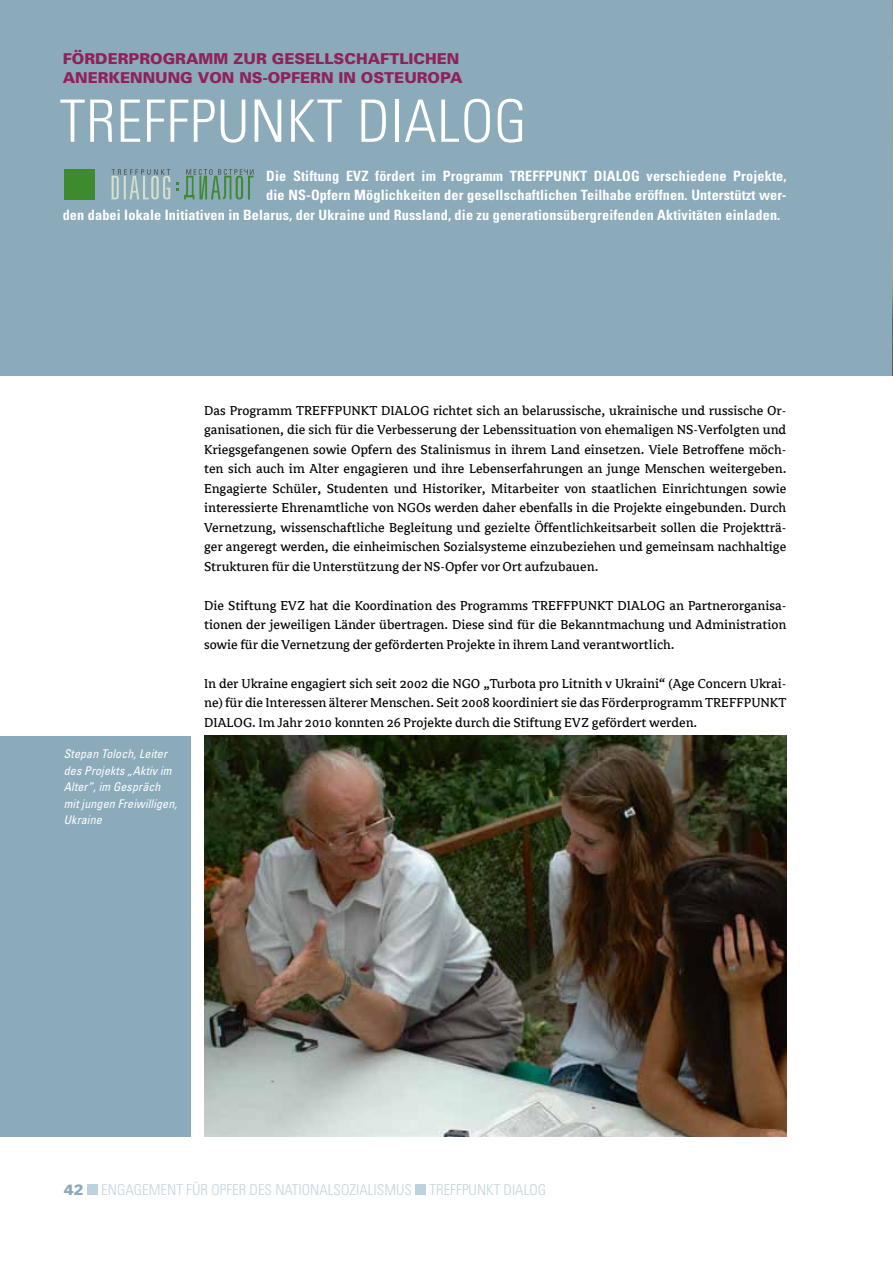
<style>
.page{position:relative;width:893px;height:1263px;background:#fff}
.page>*{position:absolute;margin:0;border:0;box-sizing:border-box;transform-origin:0 0}
.t1{font:300 condensed 58.5px "Univers";color:#fff}
.t2{font:900 15px/19.5px "Univers";color:#8f225b}
.t3{font:300 condensed 15px "Univers";color:#c3d4de}
.t4{font:14.25px/19.5px "Avance";color:#000;text-align:justify}
.t5{font:700 condensed 14.25px "Univers";letter-spacing:.01em;color:#fff}
.t6{font:italic condensed 12px/16.5px "Univers";letter-spacing:.01em;color:#fff}
.s1{font-weight:900;font-stretch:normal;color:#8baaba}
</style>
<div class="page">
<div style="left:0;top:0;width:893px;height:376px;background:#8baaba"></div>
<img style="left:892px;top:0;width:1px;height:376px">
<div style="left:87px;top:1184px;width:11px;height:11px;background:#bbd2e0"></div>
<div style="left:415px;top:1184px;width:11px;height:11px;background:#bbd2e0"></div>
<div style="left:0;top:736px;width:191px;height:400px;background:#8baaba"></div>
<img style="left:204px;top:736px;width:583px;height:400px">
<div style="left:64px;top:169px;width:31px;height:30px;background:#3e8a2f"></div>
<svg style="left:112px;top:169px;width:58px;height:30px"></svg>
<svg style="left:176px;top:169px;width:77px;height:30px"></svg>
<p class="t2" style="left:63px;top:48px;width:401px">FÖRDERPROGRAMM ZUR GESELLSCHAFTLICHEN<br>ANERKENNUNG VON NS-OPFERN IN OSTEUROPA</p>
<h1 class="t1" style="left:60px;top:86px;width:29px">TREFFPUN</h1>
<h1 class="t1" style="left:287px;top:86px;width:148px">KT DIALOG</h1>
<p class="t5" style="left:266px;top:167px;width:522px">Die Stiftung EVZ fördert im Programm TREFFPUNKT DIALOG verschiedene Projekte,</p>
<p class="t5" style="left:266px;top:186px;width:522px">die NS-Opfern Möglichkeiten der gesellschaftlichen Teilhabe eröffnen. Unterstützt wer-</p>
<p class="t5" style="left:63px;top:206px;width:719px">den dabei lokale Initiativen in Belarus, der Ukraine und Russland, die zu generationsübergreifenden Aktivitäten einladen.</p>
<p class="t6" style="left:64px;top:745px;width:115px">Stepan Toloch, Leiter des Projekts „Aktiv im<br>Alter”, im Gespräch mit jungen Freiwilligen,<br>Ukraine</p>
<p class="t4" style="left:204px;top:401px;width:584px">Das Programm TREFFPUNKT DIALOG richtet sich an belarussische, ukrainische und russische Or&shy;ganisationen, die sich für die Verbesserung der Lebenssituation von ehemaligen NS-Verfolgten und Kriegsgefangenen sowie Opfern des Stalinismus in ihrem Land einsetzen. Viele Betroffene möch&shy;ten sich auch im Alter engagieren und ihre Lebenserfahrungen an junge Menschen weitergeben.<br>Engagierte Schüler, Studenten und Historiker, Mitarbeiter von staatlichen Einrichtungen sowie interessierte Ehrenamtliche von NGOs werden daher ebenfalls in die Projekte eingebunden. Durch Vernetzung, wissenschaftliche Begleitung und gezielte Öffentlichkeitsarbeit sollen die Projektträ&shy;ger angeregt werden, die einheimischen Sozialsysteme einzubeziehen und gemeinsam nachhaltige Strukturen für die Unterstützung der NS-Opfer vor Ort aufzubauen.</p>
<p class="t4" style="left:204px;top:596px;width:584px">Die Stiftung EVZ hat die Koordination des Programms TREFFPUNKT DIALOG an Partnerorganisa&shy;tionen der jeweiligen Länder übertragen. Diese sind für die Bekanntmachung und Administration sowie für die Vernetzung der geförderten Projekte in ihrem Land verantwortlich.</p>
<p class="t4" style="left:204px;top:674px;width:584px">In der Ukraine engagiert sich seit 2002 die NGO „Turbota pro Litnith v Ukraini“ (Age Concern Ukrai&shy;ne) für die Interessen älterer Menschen. Seit 2008 koordiniert sie das Förderprogramm TREFFPUNKT DIALOG. Im Jahr 2010 konnten 26 Projekte durch die Stiftung EVZ gefördert werden.</p>
<p class="t3" style="left:64px;top:1181px;width:484px"><span class="s1">42</span> ENGAGEMENT FÜR OPFER DES NATIONALSOZIALI SMUS TREFFPUNKT DIALOG</p>
</div>
